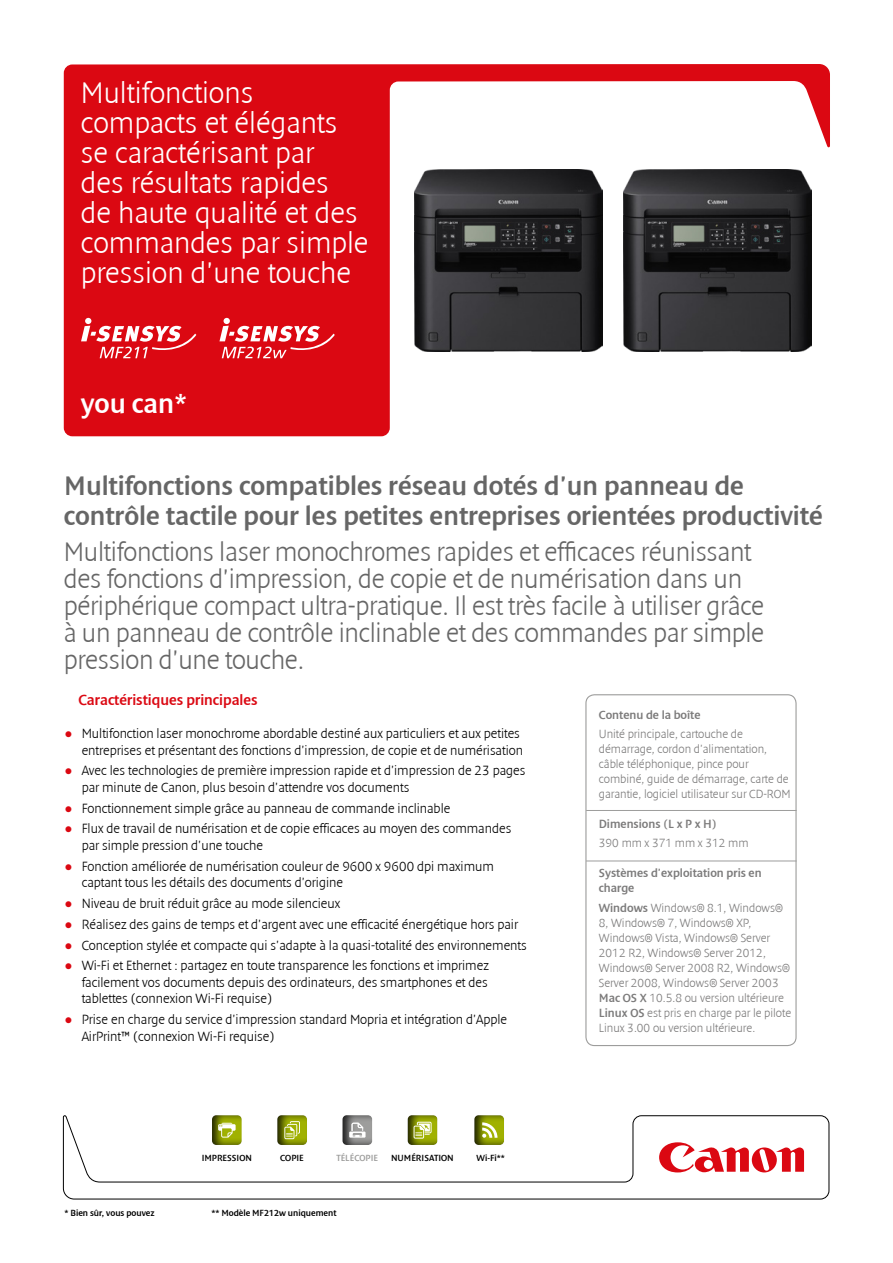
<style>
.page{position:relative;width:893px;height:1263px;background:#fff}
.page>*{position:absolute;margin:0;border:0;box-sizing:border-box;transform-origin:0 0}
.t1{font:300 30px/30px "Denda New";color:#fff}
.t2{font:27.75px "Denda New";color:#fff}
.t3{font:300 27px/27px "Denda New";letter-spacing:-.01em;color:#666}
.t4{font:27px/30px "Denda New";color:#666}
.t5{font:15px "Denda New";color:#db0812}
.t6{font:300 13.5px/16.5px "Denda New";color:#000}
.t7{font:300 12px/15px "Denda New";color:#7c7b7b}
.t8{font:12px/15px "Denda New";color:#7c7b7b}
.t9{font:9px "Denda New";color:#000}
.t10{font:9px "Denda New";color:#9d9d9c}
.s1{font-family:"Times New Roman";font-weight:400;color:#db0812}
.s2{font-weight:400}
</style>
<div class="page">
<svg style="left:64px;top:64px;width:766px;height:372px;fill:#db0812"></svg>
<svg style="left:63px;top:1115px;width:766px;height:84px"></svg>
<div style="left:264px;top:1103px;width:55px;height:42px;background:#000;opacity:.8"></div>
<svg style="left:284px;top:1121px;width:16px;height:18px"></svg>
<div style="left:328px;top:1103px;width:57px;height:42px;background:#000;opacity:.8"></div>
<svg style="left:349px;top:1123px;width:17px;height:14px"></svg>
<div style="left:394px;top:1103px;width:56px;height:42px;background:#000;opacity:.8"></div>
<svg style="left:414px;top:1122px;width:18px;height:16px"></svg>
<div style="left:198px;top:1103px;width:57px;height:42px;background:#000;opacity:.8"></div>
<svg style="left:218px;top:1123px;width:18px;height:14px"></svg>
<div style="left:585px;top:694px;width:212px;height:352px;border:1px solid #9d9d9c;border-radius:9px"></div>
<hr style="left:586px;top:810px;width:211px;height:1px;background:#9d9d9c">
<hr style="left:586px;top:861px;width:211px;height:1px;background:#9d9d9c">
<svg style="left:659px;top:1142px;width:145px;height:30px"></svg>
<img style="left:414px;top:169px;width:188px;height:183px">
<img style="left:624px;top:169px;width:188px;height:183px">
<svg style="left:219px;top:318px;width:116px;height:40px"></svg>
<svg style="left:81px;top:318px;width:115px;height:40px"></svg>
<div style="left:460px;top:1103px;width:57px;height:42px;background:#000;opacity:.8"></div>
<svg style="left:482px;top:1122px;width:15px;height:16px"></svg>
<h1 class="t1" style="left:81px;top:78px;width:289px">Multifonctions compacts et élégants se caractérisant par<br>des résultats rapides<br>de haute qualité et des commandes par simple pression d'une touche</h1>
<h2 class="t2" style="left:81px;top:389px;width:108px">you can*</h2>
<h3 class="t4" style="left:64px;top:472px;width:761px">Multifonctions compatibles réseau dotés d'un panneau de contrôle tactile pour les petites entreprises orientées productivité</h3>
<p class="t3" style="left:64px;top:539px;width:702px">Multifonctions laser monochromes rapides et efficaces réunissant des fonctions d'impression, de copie et de numérisation dans un périphérique compact ultra-pratique. Il est très facile à utiliser grâce à un panneau de contrôle inclinable et des commandes par simple pression d'une touche.</p>
<p class="t5" style="left:78px;top:692px;width:181px">Caractéristiques principales</p>
<p class="t6" style="left:65px;top:725px;width:460px;text-align:right"><span class="s1">●</span> Multifonction laser monochrome abordable destiné aux particuliers et aux petites entreprises et présentant des fonctions d'impression, de copie et de numérisation</p>
<p class="t6" style="left:82px;top:763px;width:445px;text-indent:-17px"><span class="s1">●</span> Avec les technologies de première impression rapide et d'impression de 23 pages par minute de Canon, plus besoin d'attendre vos documents</p>
<p class="t6" style="left:65px;top:800px;width:387px"><span class="s1">●</span> Fonctionnement simple grâce au panneau de commande inclinable</p>
<p class="t6" style="left:82px;top:821px;width:431px;text-indent:-17px"><span class="s1">●</span> Flux de travail de numérisation et de copie efficaces au moyen des commandes par simple pression d'une touche</p>
<p class="t6" style="left:82px;top:858px;width:414px;text-indent:-17px"><span class="s1">●</span> Fonction améliorée de numérisation couleur de 9600 x 9600 dpi maximum captant tous les détails des documents d'origine</p>
<p class="t6" style="left:65px;top:895px;width:277px"><span class="s1">●</span> Niveau de bruit réduit grâce au mode silencieux</p>
<p class="t6" style="left:65px;top:916px;width:455px"><span class="s1">●</span> Réalisez des gains de temps et d'argent avec une efficacité énergétique hors pair</p>
<p class="t6" style="left:65px;top:937px;width:464px"><span class="s1">●</span> Conception stylée et compacte qui s'adapte à la quasi-totalité des environnements</p>
<p class="t6" style="left:82px;top:957px;width:409px;text-align:justify;text-indent:-17px"><span class="s1">●</span> Wi-Fi et Ethernet : partagez en toute transparence les fonctions et imprimez facilement vos documents depuis des ordinateurs, des smartphones et des tablettes (connexion Wi-Fi requise)</p>
<p class="t6" style="left:82px;top:1011px;width:427px;text-indent:-17px"><span class="s1">●</span> Prise en charge du service d'impression standard Mopria et intégration d'Apple<br>AirPrint™ (connexion Wi-Fi requise)</p>
<p class="t8" style="left:599px;top:707px;width:103px">Contenu de la boîte</p>
<p class="t7" style="left:599px;top:727px;width:193px">Unité principale, cartouche de démarrage, cordon d'alimentation, câble téléphonique, pince pour combiné, guide de démarrage, carte de garantie, logiciel utilisateur sur CD-ROM</p>
<p class="t8" style="left:599px;top:817px;width:119px">Dimensions (L x P x H)</p>
<p class="t7" style="left:599px;top:836px;width:151px">390 mm x 371 mm x 312 mm</p>
<p class="t8" style="left:599px;top:866px;width:164px">Systèmes d'exploitation pris en charge</p>
<p class="t7" style="left:599px;top:900px;width:194px"><span class="s2">Windows</span> Windows® 8.1, Windows® 8, Windows® 7, Windows® XP, Windows® Vista, Windows® Server 2012 R2, Windows® Server 2012, Windows® Server 2008 R2, Windows® Server 2008, Windows® Server 2003<br><span class="s2">Mac OS X</span> 10.5.8 ou version ultérieure <span class="s2">Linux OS</span> est pris en charge par le pilote Linux 3.00 ou version ultérieure.</p>
<p class="t9" style="left:202px;top:1153px;width:52px">IMPRESSION</p>
<p class="t9" style="left:280px;top:1153px;width:25px">COPIE</p>
<p class="t10" style="left:336px;top:1153px;width:43px">TÉLÉCOPIE</p>
<p class="t9" style="left:391px;top:1153px;width:64px">NUMÉRISATION</p>
<p class="t9" style="left:64px;top:1208px;width:92px">* Bien sûr, vous pouvez</p>
<p class="t9" style="left:211px;top:1208px;width:127px">** Modèle MF212w uniquement</p>
<p class="t9" style="left:476px;top:1153px;width:30px">Wi-Fi**</p>
</div>
